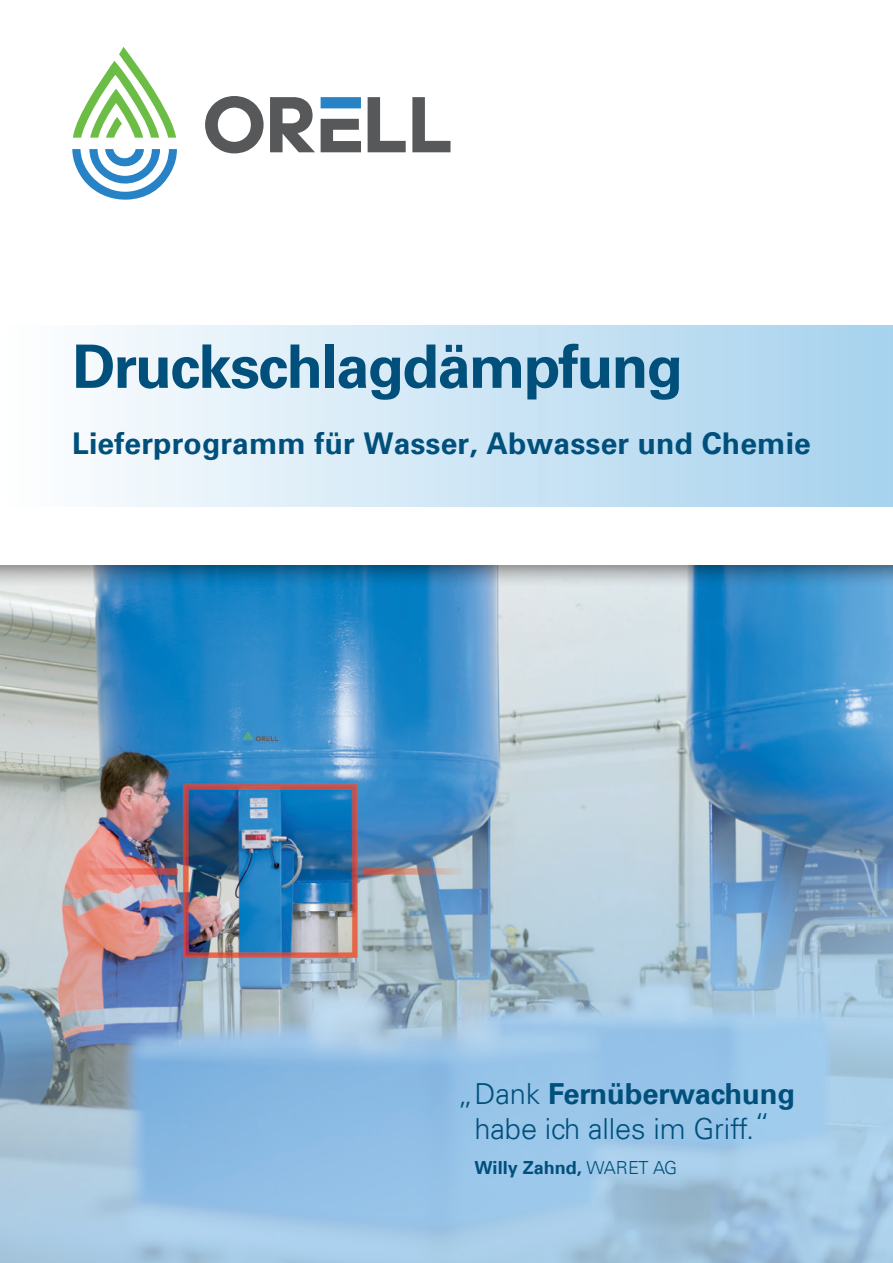
<style>
.page{position:relative;width:893px;height:1263px;background:#fff}
.page>*{position:absolute;margin:0;border:0;box-sizing:border-box;transform-origin:0 0}
.t1{font:700 60px "Univers LT";letter-spacing:-.03em;color:#00507b}
.t2{font:700 30px "Univers LT";letter-spacing:.005em;color:#00507b}
.t3{font:300 29.1px/35px "Univers LT";letter-spacing:-.005em;color:#00507b;text-align:center}
.t4{font:700 18px "Univers LT";color:#00507b}
.s1{font-weight:700}
.s2{font-weight:300}
</style>
<div class="page">
<div style="left:0;top:325px;width:893px;height:181px;background:linear-gradient(to right,#fefefe,#a7d2ee)"></div>
<svg style="left:73px;top:47px;width:103px;height:91px"></svg>
<svg style="left:72px;top:149px;width:105px;height:51px"></svg>
<svg style="left:205px;top:96px;width:245px;height:57px"></svg>
<img style="left:0;top:565px;width:893px;height:698px">
<svg style="left:0;top:566px;width:893px;height:33px;background:#5d9ac1"></svg>
<h1 class="t1" style="left:72px;top:332px;width:612px">Druckschlagdämpfung</h1>
<p class="t2" style="left:72px;top:426px;width:740px">Lieferprogramm für Wasser, Abwasser und Chemie</p>
<p class="t3" style="left:457px;top:1077px;width:340px">„Dank <span class="s1">Fernüberwachung </span>habe ich alles im Griff.“</p>
<p class="t4" style="left:475px;top:1157px;width:204px">Willy Zahnd, <span class="s2">WARET AG</span></p>
</div>
